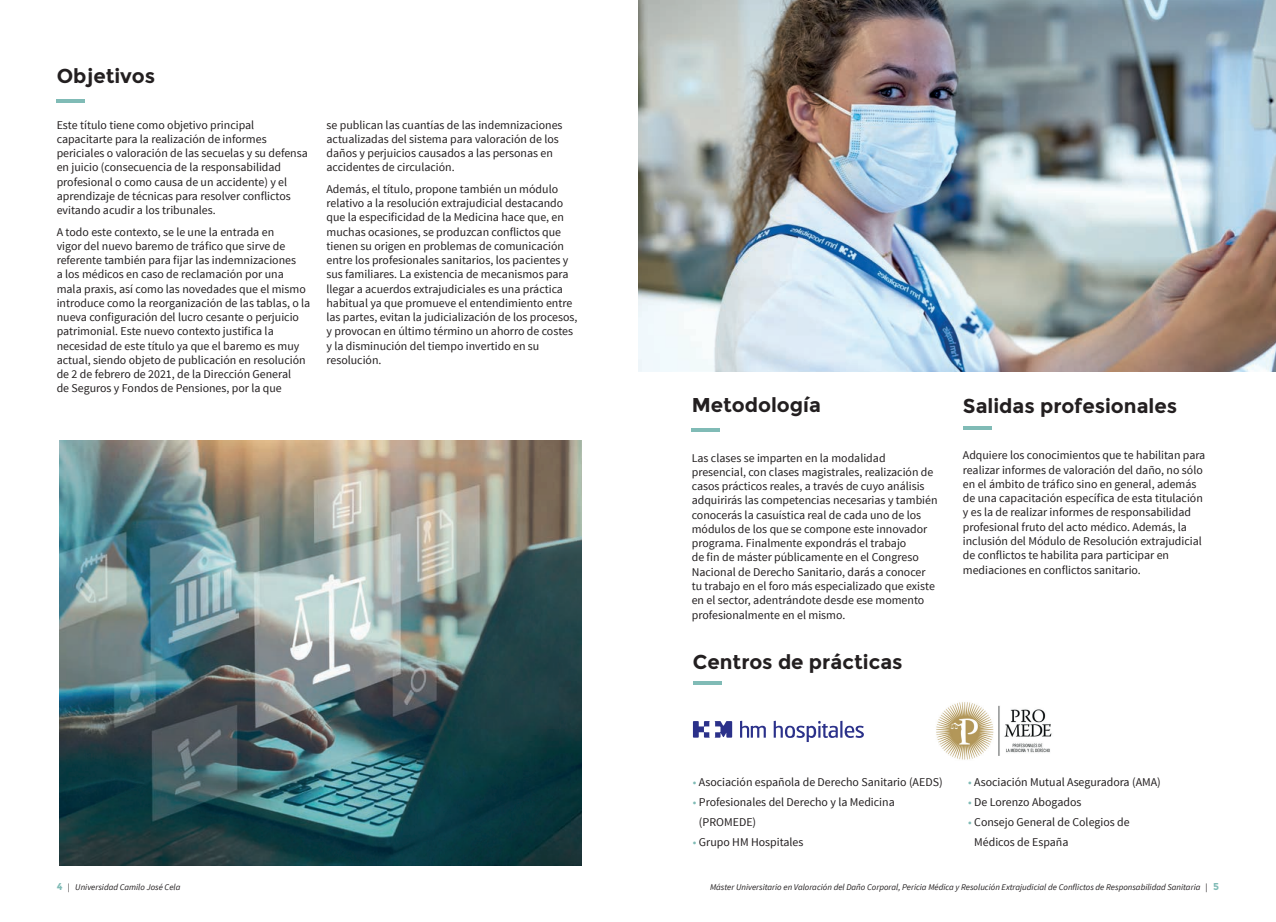
<style>
.page{position:relative;width:1276px;height:922px;background:#fff}
.page>*{position:absolute;margin:0;border:0;box-sizing:border-box;transform-origin:0 0}
.t1{font:700 20px "Montserrat";color:#231f20}
.t2{font:11.88px/14.2px "Source Sans Pro";color:#231f20}
.t3{font:italic 8.75px "Source Sans Pro";color:#231f20}
.s1{color:#80bbb6}
.s2{font-family:"Montserrat";font-weight:700;font-style:normal;font-size:10px;color:#80bbb6}
.s3{font-style:normal}
</style>
<div class="page">
<img style="left:60px;top:441px;width:521px;height:424px">
<hr style="left:57px;top:99px;width:28px;height:3px;background:#80bbb6">
<hr style="left:963px;top:426px;width:28px;height:3px;background:#80bbb6">
<hr style="left:693px;top:681px;width:28px;height:3px;background:#80bbb6">
<svg style="left:693px;top:721px;width:39px;height:16px"></svg>
<svg style="left:740px;top:720px;width:26px;height:17px"></svg>
<svg style="left:773px;top:720px;width:91px;height:21px"></svg>
<hr style="left:692px;top:428px;width:28px;height:3px;background:#80bbb6">
<img style="left:638px;top:0;width:638px;height:371px">
<img style="left:936px;top:702px;width:116px;height:58px">
<h1 class="t1" style="left:57px;top:63px;width:100px">Objetivos</h1>
<p class="t2" style="left:57px;top:118px;width:253px">Este título tiene como objetivo principal capacitarte para la realización de informes periciales o valoración de las secuelas y su defensa en juicio (consecuencia de la responsabilidad profesional o como causa de un accidente) y el aprendizaje de técnicas para resolver conflictos evitando acudir a los tribunales.</p>
<p class="t2" style="left:57px;top:224px;width:255px">A todo este contexto, se le une la entrada en<br>vigor del nuevo baremo de tráfico que sirve de referente también para fijar las indemnizaciones<br>a los médicos en caso de reclamación por una mala praxis, así como las novedades que el mismo introduce como la reorganización de las tablas, o la nueva configuración del lucro cesante o perjuicio patrimonial. Este nuevo contexto justifica la necesidad de este título ya que el baremo es muy actual, siendo objeto de publicación en resolución de 2 de febrero de 2021, de la Dirección General<br>de Seguros y Fondos de Pensiones, por la que</p>
<p class="t2" style="left:326px;top:118px;width:237px">se publican las cuantías de las indemnizaciones actualizadas del sistema para valoración de los daños y perjuicios causados a las personas en accidentes de circulación.</p>
<p class="t2" style="left:326px;top:182px;width:252px">Además, el título, propone también un módulo relativo a la resolución extrajudicial destacando que la especificidad de la Medicina hace que, en muchas ocasiones, se produzcan conflictos que tienen su origen en problemas de comunicación entre los profesionales sanitarios, los pacientes y sus familiares. La existencia de mecanismos para llegar a acuerdos extrajudiciales es una práctica habitual ya que promueve el entendimiento entre las partes, evitan la judicialización de los procesos, y provocan en último término un ahorro de costes y la disminución del tiempo invertido en su resolución.</p>
<h1 class="t1" style="left:692px;top:393px;width:131px">Metodología</h1>
<p class="t2" style="left:692px;top:450px;width:247px">Las clases se imparten en la modalidad presencial, con clases magistrales, realización de casos prácticos reales, a través de cuyo análisis adquirirás las competencias necesarias y también conocerás la casuística real de cada uno de los módulos de los que se compone este innovador programa. Finalmente expondrás el trabajo<br>de fin de máster públicamente en el Congreso Nacional de Derecho Sanitario, darás a conocer tu trabajo en el foro más especializado que existe en el sector, adentrándote desde ese momento profesionalmente en el mismo.</p>
<h1 class="t1" style="left:693px;top:649px;width:211px">Centros de prácticas</h1>
<h1 class="t1" style="left:963px;top:393px;width:216px">Salidas profesionales</h1>
<p class="t2" style="left:963px;top:448px;width:244px">Adquiere los conocimientos que te habilitan para realizar informes de valoración del daño, no sólo en el ámbito de tráfico sino en general, además de una capacitación específica de esta titulación y es la de realizar informes de responsabilidad profesional fruto del acto médico. Además, la inclusión del Módulo de Resolución extrajudicial de conflictos te habilita para participar en mediaciones en conflictos sanitario.</p>
<p class="t2" style="left:693px;top:775px;width:251px"><span class="s1">•</span> Asociación española de Derecho Sanitario (AEDS)</p>
<p class="t2" style="left:699px;top:792px;width:197px;line-height:20px;text-indent:-6px"><span class="s1">•</span> Profesionales del Derecho y la Medicina (PROMEDE)</p>
<p class="t2" style="left:693px;top:835px;width:112px"><span class="s1">•</span> Grupo HM Hospitales</p>
<p class="t2" style="left:968px;top:775px;width:194px"><span class="s1">•</span> Asociación Mutual Aseguradora (AMA)</p>
<p class="t2" style="left:968px;top:795px;width:115px"><span class="s1">•</span> De Lorenzo Abogados</p>
<p class="t2" style="left:974px;top:812px;width:157px;line-height:20px;text-indent:-6px"><span class="s1">•</span> Consejo General de Colegios de<br>Médicos de España</p>
<p class="t3" style="left:57px;top:881px;width:125px"><span class="s2">4</span> <span class="s3">|</span> Universidad Camilo José Cela</p>
<p class="t3" style="left:710px;top:881px;width:511px">Máster Universitario en Valoración del Daño Corporal, Pericia Médica y Resolución Extrajudicial de Conflictos de Responsabilidad Sanitaria <span class="s3">|</span> <span class="s2">5</span></p>
</div>
